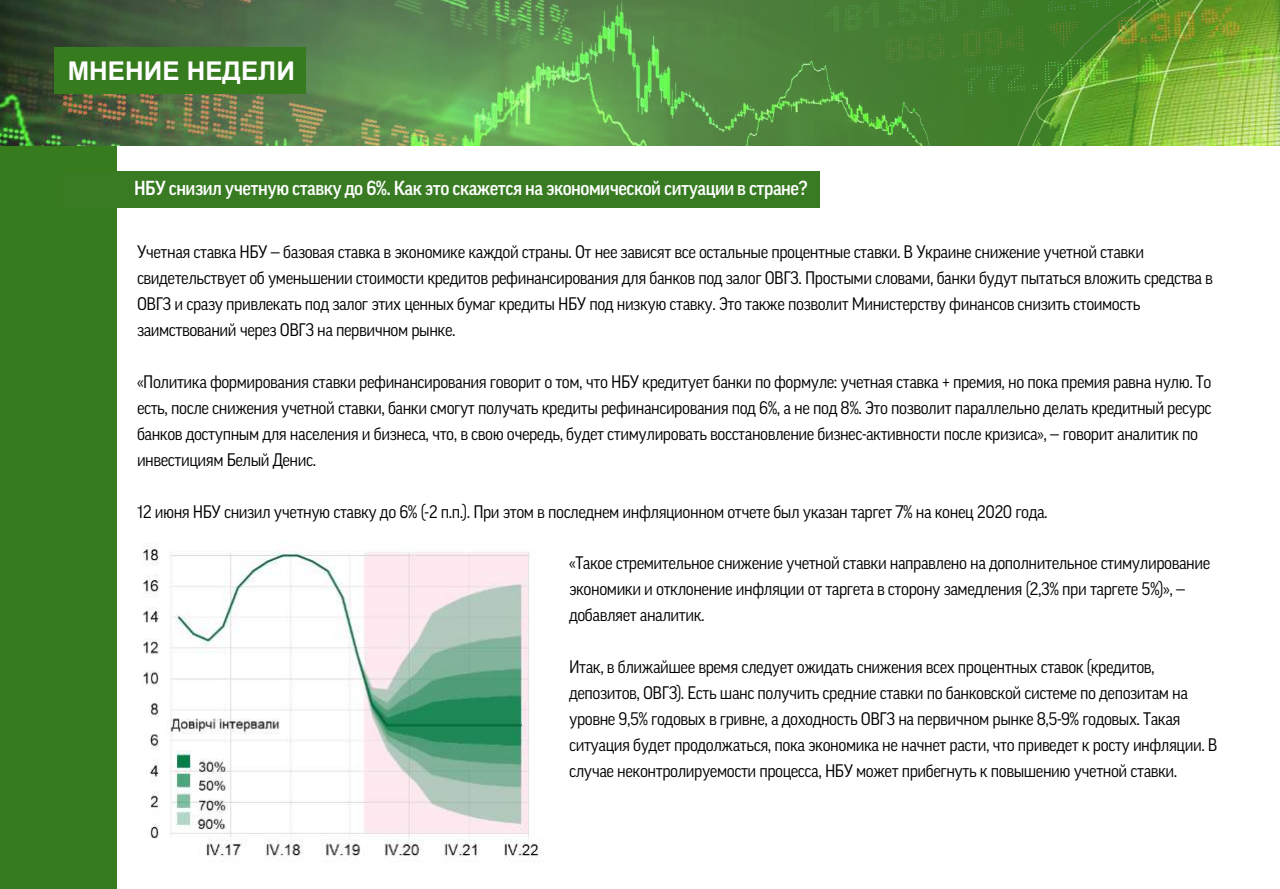
<style>
.page{position:relative;width:1280px;height:889px;background:#fff}
.page>*{position:absolute;margin:0;border:0;box-sizing:border-box;transform-origin:0 0}
.t1{font:700 25.8px "Arial";color:#fff}
.t2{font:500 19.6px "Good Pro";letter-spacing:-.025em;color:#fff;scale:.95 1}
.t3{font:17.5px/26px "Good Pro";letter-spacing:-.025em;color:#000;scale:.95 1}
</style>
<div class="page">
<div style="left:0;top:0;width:116px;height:889px;background:#367b1e"></div>
<div style="left:62px;top:171px;width:758px;height:36px;background:#387b23"></div>
<img style="left:1px;top:0;width:1279px;height:145px">
<div style="left:55px;top:47px;width:251px;height:47px;background:#367b1e"></div>
<img style="left:143px;top:543px;width:401px;height:315px">
<h1 class="t1" style="left:68px;top:52px;width:229px">МНЕНИЕ НЕДЕЛИ</h1>
<p class="t2" style="left:134px;top:177px;width:711px">НБУ снизил учетную ставку до 6%. Как это скажется на экономической ситуации в стране?</p>
<p class="t3" style="left:137px;top:239px;width:1134px">Учетная ставка НБУ — базовая ставка в экономике каждой страны. От нее зависят все остальные процентные ставки. В Украине снижение учетной ставки свидетельствует об уменьшении стоимости кредитов рефинансирования для банков под залог ОВГЗ. Простыми словами, банки будут пытаться вложить средства в ОВГЗ и сразу привлекать под залог этих ценных бумаг кредиты НБУ под низкую ставку. Это также позволит Министерству финансов снизить стоимость заимствований через ОВГЗ на первичном рынке.</p>
<p class="t3" style="left:137px;top:369px;width:1133px">«Политика формирования ставки рефинансирования говорит о том, что НБУ кредитует банки по формуле: учетная ставка + премия, но пока премия равна нулю. То есть, после снижения учетной ставки, банки смогут получать кредиты рефинансирования под 6%, а не под 8%. Это позволит параллельно делать кредитный ресурс банков доступным для населения и бизнеса, что, в свою очередь, будет стимулировать восстановление бизнес-активности после кризиса», — говорит аналитик по инвестициям Белый Денис.</p>
<p class="t3" style="left:137px;top:499px;width:960px">12 июня НБУ снизил учетную ставку до 6% (-2 п.п.). При этом в последнем инфляционном отчете был указан таргет 7% на конец 2020 года.</p>
<p class="t3" style="left:569px;top:550px;width:676px">«Такое стремительное снижение учетной ставки направлено на дополнительное стимулирование экономики и отклонение инфляции от таргета в сторону замедления (2,3% при таргете 5%)», — добавляет аналитик.</p>
<p class="t3" style="left:569px;top:654px;width:684px">Итак, в ближайшее время следует ожидать снижения всех процентных ставок (кредитов, депозитов, ОВГЗ). Есть шанс получить средние ставки по банковской системе по депозитам на уровне 9,5% годовых в гривне, а доходность ОВГЗ на первичном рынке 8,5-9% годовых. Такая ситуация будет продолжаться, пока экономика не начнет расти, что приведет к росту инфляции. В случае неконтролируемости процесса, НБУ может прибегнуть к повышению учетной ставки.</p>
</div>
